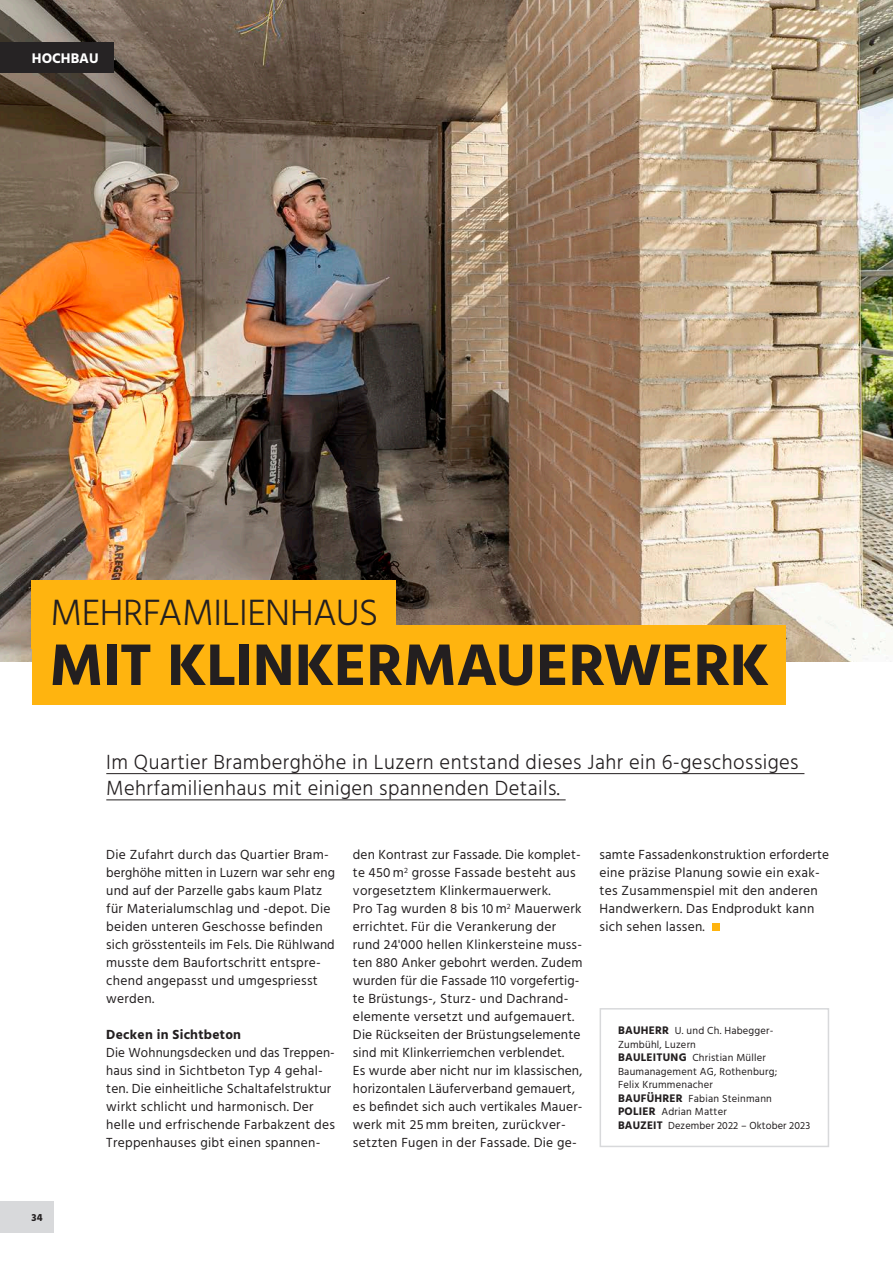
<style>
.page{position:relative;width:893px;height:1263px;background:#fff}
.page>*{position:absolute;margin:0;border:0;box-sizing:border-box;transform-origin:0 0}
.t1{font:700 60px "Hind";letter-spacing:-.01em;color:#231f20}
.t2{font:300 37.5px "Hind";letter-spacing:-.015em;color:#231f20}
.t3{font:300 21px/26.2px "Hind";letter-spacing:.02em;color:#231f20}
.t4{font:700 14.25px "Hind";color:#fff}
.t5{font:13.5px/18px "Hind";letter-spacing:.02em;color:#231f20}
.t6{font:700 13.5px "Hind";letter-spacing:.02em;color:#231f20}
.t7{font:10.5px/13.5px "Hind";letter-spacing:.02em;color:#231f20}
.t8{font:700 10.5px "Hind";color:#231f20}
.s1{font-weight:700;font-size:11.25px}
</style>
<div class="page">
<div style="left:712px;top:924px;width:8px;height:7px;background:#ffb40f"></div>
<div style="left:600px;top:1008px;width:229px;height:139px;border:2px solid #d8d9db"></div>
<img style="left:0;top:0;width:893px;height:661px">
<div style="left:32px;top:580px;width:364px;height:69px;background:#ffb40f"></div>
<div style="left:32px;top:625px;width:754px;height:80px;background:#ffb40f"></div>
<hr style="left:106px;top:773px;width:698px;height:1px;background:#231f20">
<hr style="left:106px;top:799px;width:460px;height:1px;background:#231f20">
<div style="left:0;top:1201px;width:53px;height:32px;background:#d8d9db"></div>
<div style="left:0;top:43px;width:114px;height:30px;background:#262324"></div>
<p class="t4" style="left:32px;top:50px;width:68px">HOCHBAU</p>
<h2 class="t2" style="left:51px;top:588px;width:329px">MEHRFAMILIENHAUS</h2>
<h1 class="t1" style="left:50px;top:629px;width:721px">MIT KLINKERMAUERWERK</h1>
<h3 class="t3" style="left:106px;top:750px;width:694px">Im Quartier Bramberghöhe in Luzern entstand dieses Jahr ein 6-geschossiges<br>Mehrfamilienhaus mit einigen spannenden Details.</h3>
<p class="t8" style="left:32px;top:1211px;width:13px">34</p>
<p class="t5" style="left:106px;top:846px;width:230px">Die Zufahrt durch das Quartier Bram&shy;berghöhe mitten in Luzern war sehr eng und auf der Parzelle gabs kaum Platz für Materialumschlag und -depot. Die beiden unteren Geschosse befinden sich grösstenteils im Fels. Die Rühlwand musste dem Baufortschritt entspre&shy;chend angepasst und umgespriesst werden.</p>
<p class="t6" style="left:106px;top:1026px;width:136px">Decken in Sichtbeton</p>
<p class="t5" style="left:106px;top:1044px;width:230px">Die Wohnungsdecken und das Treppen&shy;haus sind in Sichtbeton Typ 4 gehal&shy;ten. Die einheitliche Schaltafelstruktur wirkt schlicht und harmonisch. Der helle und erfrischende Farbakzent des Treppenhauses gibt einen spannen-</p>
<p class="t5" style="left:353px;top:846px;width:231px">den Kontrast zur Fassade. Die komplet&shy;te 450 m<sup>2</sup> grosse Fassade besteht aus vorgesetztem Klinkermauerwerk.<br>Pro Tag wurden 8 bis 10 m<sup>2</sup> Mauerwerk errichtet. Für die Verankerung der rund 24'000 hellen Klinkersteine muss&shy;ten 880 Anker gebohrt werden. Zudem wurden für die Fassade 110 vorgefertig&shy;te Brüstungs-, Sturz- und Dachrand&shy;elemente versetzt und aufgemauert.<br>Die Rückseiten der Brüstungselemente sind mit Klinkerriemchen verblendet.<br>Es wurde aber nicht nur im klassischen, horizontalen Läuferverband gemauert, es befindet sich auch vertikales Mauer&shy;werk mit 25 mm breiten, zurückver&shy;setzten Fugen in der Fassade. Die ge-</p>
<p class="t5" style="left:600px;top:846px;width:231px">samte Fassadenkonstruktion erforderte eine präzise Planung sowie ein exak&shy;tes Zusammenspiel mit den anderen Handwerkern. Das Endprodukt kann sich sehen lassen.</p>
<p class="t7" style="left:618px;top:1024px;width:194px"><span class="s1">BAUHERR</span> U. und Ch. Habegger-<br>Zumbühl, Luzern<br><span class="s1">BAULEITUNG</span> Christian Müller<br>Baumanagement AG, Rothenburg;<br>Felix Krummenacher<br><span class="s1">BAUFÜHRER</span> Fabian Steinmann<br><span class="s1">POLIER</span> Adrian Matter<br><span class="s1">BAUZEIT</span> Dezember 2022 – Oktober 2023</p>
</div>
